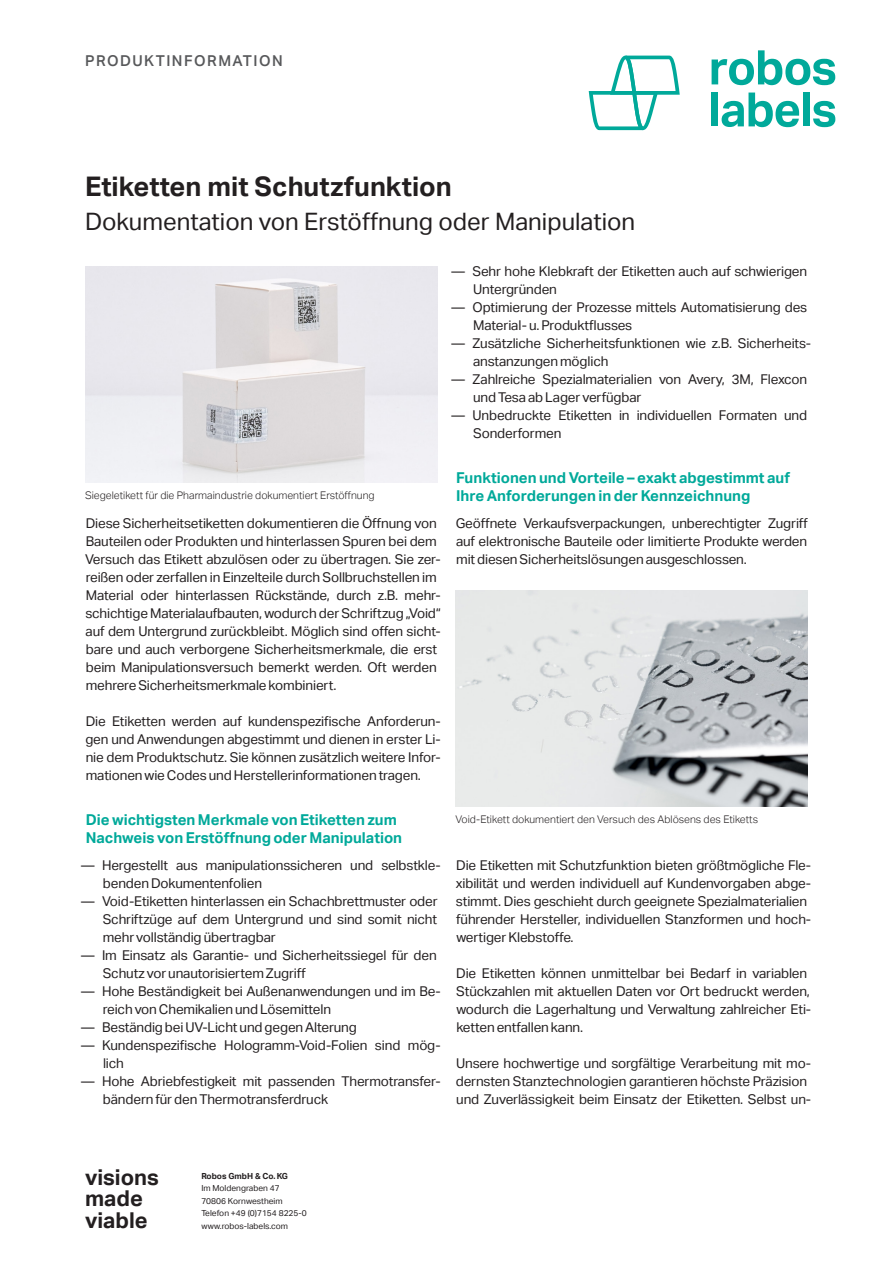
<style>
.page{position:relative;width:893px;height:1263px;background:#fff}
.page>*{position:absolute;margin:0;border:0;box-sizing:border-box;transform-origin:0 0}
.t1{font:700 27px "Aktiv Grotesk";color:#231f20}
.t2{font:24px "Aktiv Grotesk";color:#231f20}
.t3{font:700 21.9px/21.9px "Aktiv Grotesk";color:#231f20}
.t4{font:700 15px/18px "Aktiv Grotesk";color:#00a99a}
.t5{font:500 15px "Aktiv Grotesk";letter-spacing:.1em;color:#57585a}
.t6{font:13.5px/18px "Aktiv Grotesk";letter-spacing:-.01em;color:#231f20}
.t7{font:300 10.5px "Aktiv Grotesk";color:#231f20}
.t8{font:8.4px/12.6px "Aktiv Grotesk";color:#231f20}
.t9{font:700 8.4px "Aktiv Grotesk";color:#231f20}
</style>
<div class="page">
<svg style="left:589px;top:56px;width:91px;height:74px"></svg>
<svg style="left:712px;top:50px;width:123px;height:35px"></svg>
<div style="left:712px;top:93px;width:6px;height:33px;background:#00a99a"></div>
<svg style="left:722px;top:93px;width:77px;height:34px"></svg>
<div style="left:803px;top:93px;width:7px;height:33px;background:#00a99a"></div>
<svg style="left:813px;top:101px;width:22px;height:26px"></svg>
<img style="left:85px;top:266px;width:352px;height:216px">
<img style="left:455px;top:590px;width:353px;height:216px">
<p class="t5" style="left:85px;top:52px;width:199px">PRODUKTINFORMATION</p>
<h1 class="t1" style="left:85px;top:171px;width:368px">Etiketten mit Schutzfunktion</h1>
<h2 class="t2" style="left:85px;top:208px;width:552px">Dokumentation von Erstöffnung oder Manipulation</h2>
<p class="t6" style="left:473px;top:262px;width:336px;text-indent:-22px">— Sehr hohe Klebkraft der Etiketten auch auf schwierigen<br>Untergründen</p>
<p class="t6" style="left:473px;top:298px;width:336px;text-indent:-22px">— Optimierung der Prozesse mittels Automatisierung des<br>Material- u. Produktflusses</p>
<p class="t6" style="left:473px;top:334px;width:340px;text-indent:-21px">— Zusätzliche Sicherheitsfunktionen wie z.B. Sicherheits&shy;anstanzungen möglich</p>
<p class="t6" style="left:473px;top:370px;width:335px;text-indent:-22px">— Zahlreiche Spezialmaterialien von Avery, 3M, Flexcon und Tesa ab Lager verfügbar</p>
<p class="t6" style="left:473px;top:406px;width:336px;text-indent:-22px">— Unbedruckte Etiketten in individuellen Formaten und<br>Sonderformen</p>
<p class="t4" style="left:456px;top:469px;width:335px">Funktionen und Vorteile – exakt abgestimmt auf<br>Ihre Anforderungen in der Kennzeichnung</p>
<p class="t6" style="left:456px;top:514px;width:354px;text-align:justify">Geöffnete Verkaufsverpackungen, unberechtigter Zugriff auf elektronische Bauteile oder limitierte Produkte werden mit diesen Sicherheitslösungen ausgeschlossen.</p>
<p class="t7" style="left:85px;top:489px;width:291px">Siegeletikett für die Pharmaindustrie dokumentiert Erstöffnung</p>
<p class="t6" style="left:85px;top:514px;width:357px">Diese Sicherheitsetiketten dokumentieren die Öffnung von Bauteilen oder Produkten und hinterlassen Spuren bei dem Versuch das Etikett abzulösen oder zu übertragen. Sie zer&shy;reißen oder zerfallen in Einzelteile durch Sollbruchstellen im Material oder hinterlassen Rückstände, durch z.B. mehr&shy;schichtige Materialaufbauten, wodurch der Schriftzug „Void“ auf dem Untergrund zurückbleibt. Möglich sind offen sicht&shy;bare und auch verborgene Sicherheitsmerkmale, die erst beim Manipulationsversuch bemerkt werden. Oft werden mehrere Sicherheitsmerkmale kombiniert.</p>
<p class="t6" style="left:85px;top:712px;width:357px;text-align:justify">Die Etiketten werden auf kundenspezifische Anforderun&shy;gen und Anwendungen abgestimmt und dienen in erster Li&shy;nie dem Produktschutz. Sie können zusätzlich weitere Infor&shy;mationen wie Codes und Herstellerinformationen tragen.</p>
<p class="t4" style="left:86px;top:811px;width:318px">Die wichtigsten Merkmale von Etiketten zum<br>Nachweis von Erstöffnung oder Manipulation</p>
<p class="t6" style="left:103px;top:856px;width:339px;text-indent:-22px">— Hergestellt aus manipulationssicheren und selbstkle&shy;benden Dokumentenfolien</p>
<p class="t6" style="left:103px;top:892px;width:336px;text-align:justify;text-indent:-22px">— Void-Etiketten hinterlassen ein Schachbrettmuster oder Schriftzüge auf dem Untergrund und sind somit nicht mehr vollständig übertragbar</p>
<p class="t6" style="left:103px;top:946px;width:336px;text-indent:-22px">— Im Einsatz als Garantie- und Sicherheitssiegel für den<br>Schutz vor unautorisiertem Zugriff</p>
<p class="t6" style="left:103px;top:982px;width:339px;text-indent:-22px">— Hohe Beständigkeit bei Außenanwendungen und im Be&shy;reich von Chemikalien und Lösemitteln</p>
<p class="t6" style="left:81px;top:1018px;width:277px">— Beständig bei UV-Licht und gegen Alterung</p>
<p class="t6" style="left:103px;top:1036px;width:339px;text-indent:-22px">— Kundenspezifische Hologramm-Void-Folien sind mög&shy;lich</p>
<p class="t6" style="left:103px;top:1072px;width:339px;text-indent:-22px">— Hohe Abriebfestigkeit mit passenden Thermotransfer&shy;bändern für den Thermotransferdruck</p>
<p class="t7" style="left:455px;top:813px;width:304px">Void-Etikett dokumentiert den Versuch des Ablösens des Etiketts</p>
<p class="t6" style="left:456px;top:856px;width:357px">Die Etiketten mit Schutzfunktion bieten größtmögliche Fle&shy;xibilität und werden individuell auf Kundenvorgaben abge&shy;stimmt. Dies geschieht durch geeignete Spezialmaterialien führender Hersteller, individuellen Stanzformen und hoch&shy;wertiger Klebstoffe.</p>
<p class="t6" style="left:456px;top:964px;width:357px">Die Etiketten können unmittelbar bei Bedarf in variablen Stückzahlen mit aktuellen Daten vor Ort bedruckt werden, wodurch die Lagerhaltung und Verwaltung zahlreicher Eti&shy;ketten entfallen kann.</p>
<p class="t6" style="left:456px;top:1054px;width:357px">Unsere hochwertige und sorgfältige Verarbeitung mit mo&shy;dernsten Stanztechnologien garantieren höchste Präzision und Zuverlässigkeit beim Einsatz der Etiketten. Selbst un-</p>
<h3 class="t3" style="left:85px;top:1166px;width:75px">visions made viable</h3>
<p class="t9" style="left:201px;top:1171px;width:88px">Robos GmbH &amp; Co. KG</p>
<p class="t8" style="left:201px;top:1182px;width:107px">Im Moldengraben 47<br>70806 Kornwestheim<br>Telefon +49 (0)7154 8225-0 www.robos-labels.com</p>
</div>
